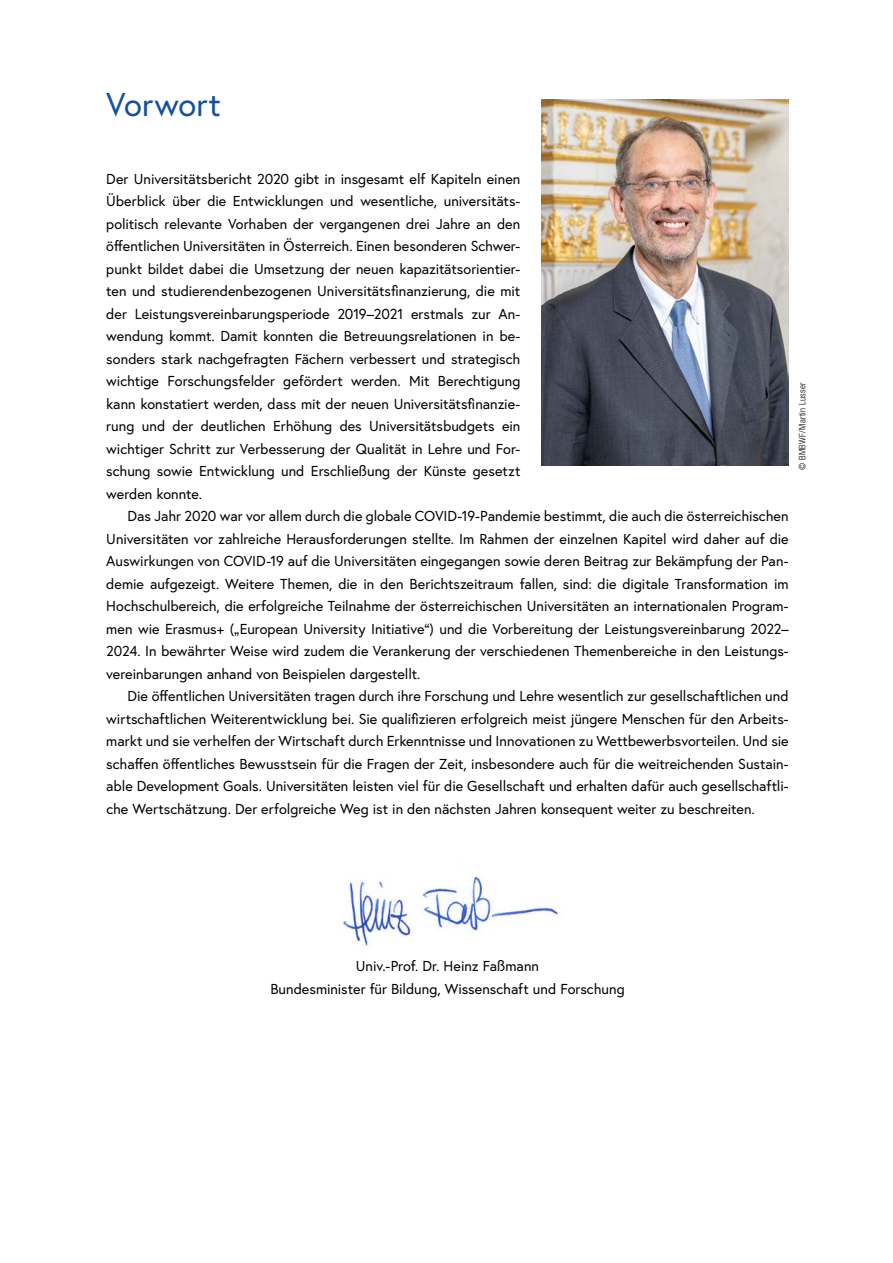
<style>
.page{position:relative;width:893px;height:1263px;background:#fff}
.page>*{position:absolute;margin:0;border:0;box-sizing:border-box;transform-origin:0 0}
.t1{font:33px "Europa";letter-spacing:.005em;color:#14509f}
.t2{font:14.4px/22.5px "Europa Austria";color:#000;text-align:justify}
.t3{font:300 condensed 9px "Helvetica Neue LT Pro";letter-spacing:.035em;color:#000}
</style>
<div class="page">
<img style="left:343px;top:876px;width:215px;height:70px">
<img style="left:542px;top:100px;width:246px;height:365px">
<h1 class="t1" style="left:106px;top:83px;width:116px">Vorwort</h1>
<p class="t2" style="left:106px;top:167px;width:416px">Der Universitätsbericht 2020 gibt in insgesamt elf Kapiteln einen Überblick über die Entwicklungen und wesentliche, universitäts&shy;politisch relevante Vorhaben der vergangenen drei Jahre an den öffentlichen Universitäten in Österreich. Einen besonderen Schwer&shy;punkt bildet dabei die Umsetzung der neuen kapazitätsorientier&shy;ten und studierendenbezogenen Universitätsfinanzierung, die mit der Leistungsvereinbarungsperiode 2019–2021 erstmals zur An&shy;wendung kommt. Damit konnten die Betreuungsrelationen in be&shy;sonders stark nachgefragten Fächern verbessert und strategisch wichtige Forschungsfelder gefördert werden. Mit Berechtigung kann konstatiert werden, dass mit der neuen Universitätsfinanzie&shy;rung und der deutlichen Erhöhung des Universitätsbudgets ein wichtiger Schritt zur Verbesserung der Qualität in Lehre und For&shy;schung sowie Entwicklung und Erschließung der Künste gesetzt werden konnte.</p>
<p class="t2" style="left:106px;top:504px;width:684px;text-indent:21px">Das Jahr 2020 war vor allem durch die globale COVID-19-Pandemie bestimmt, die auch die österreichischen Universitäten vor zahlreiche Herausforderungen stellte. Im Rahmen der einzelnen Kapitel wird daher auf die Auswirkungen von COVID-19 auf die Universitäten eingegangen sowie deren Beitrag zur Bekämpfung der Pan&shy;demie aufgezeigt. Weitere Themen, die in den Berichtszeitraum fallen, sind: die digitale Transformation im Hochschulbereich, die erfolgreiche Teilnahme der österreichischen Universitäten an internationalen Program&shy;men wie Erasmus+ („European University Initiative“) und die Vorbereitung der Leistungsvereinbarung 2022– 2024. In bewährter Weise wird zudem die Verankerung der verschiedenen Themenbereiche in den Leistungs&shy;vereinbarungen anhand von Beispielen dargestellt.</p>
<p class="t2" style="left:106px;top:684px;width:684px;text-indent:21px">Die öffentlichen Universitäten tragen durch ihre Forschung und Lehre wesentlich zur gesellschaftlichen und wirtschaftlichen Weiterentwicklung bei. Sie qualifizieren erfolgreich meist jüngere Menschen für den Arbeits&shy;markt und sie verhelfen der Wirtschaft durch Erkenntnisse und Innovationen zu Wettbewerbsvorteilen. Und sie schaffen öffentliches Bewusstsein für die Fragen der Zeit, insbesondere auch für die weitreichenden Sustain&shy;able Development Goals. Universitäten leisten viel für die Gesellschaft und erhalten dafür auch gesellschaftli&shy;che Wertschätzung. Der erfolgreiche Weg ist in den nächsten Jahren konsequent weiter zu beschreiten.</p>
<p class="t3" style="left:797px;top:470px;width:88px;rotate:-90deg">© BMBWF/Martin Lusser</p>
<p class="t2" style="left:356px;top:954px;width:185px">Univ.-Prof. Dr. Heinz Faßmann</p>
<p class="t2" style="left:270px;top:977px;width:356px">Bundesminister für Bildung, Wissenschaft und Forschung</p>
</div>
